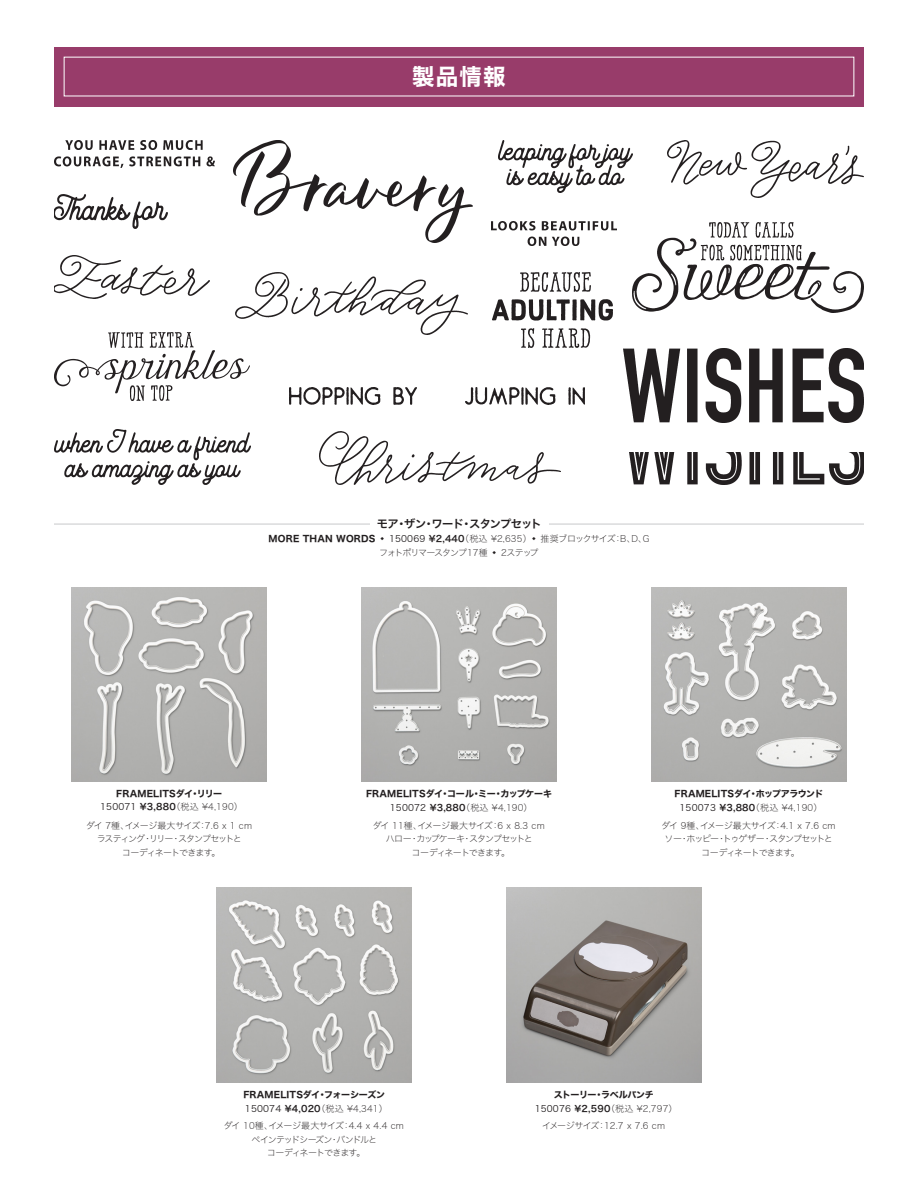
<style>
.page{position:relative;width:918px;height:1188px;background:#fff}
.page>*{position:absolute;margin:0;border:0;box-sizing:border-box;transform-origin:0 0}
.t1{font:22.5px "Hiragino Sans W7";color:#fff}
.t2{font:11.25px "Hiragino Sans W6";letter-spacing:-.06em;color:#231f20}
.t3{font:9px/13.5px "Hiragino Sans W1";letter-spacing:-.1em;color:#231f20;text-align:center}
.t4{font:9px/14.4px "Hiragino Sans W7";letter-spacing:-.005em;color:#231f20;text-align:center}
.t5{font:9px "Hiragino Sans W1";letter-spacing:-.03em;color:#231f20}
.t6{font:9px "Hiragino Sans W1";letter-spacing:-.04em;color:#231f20}
.t7{font:9px/13.5px "Hiragino Sans W7";letter-spacing:.02em;color:#231f20;text-align:center}
.t8{font:9px/14.4px "Hiragino Sans W7";letter-spacing:-.035em;color:#231f20;text-align:center}
.t9{font:9px "Hiragino Sans W1";letter-spacing:-.07em;color:#231f20}
.s1{font-family:"Hiragino Sans W7"}
.s2{font-family:"Hiragino Sans W3"}
.s3{font-family:"Hiragino Sans W6"}
.s4{font-family:"Hiragino Sans W1"}
</style>
<div class="page">
<hr style="left:54px;top:524px;width:810px;height:1px;background:#c7c8ca">
<div style="left:370px;top:519px;width:178px;height:9px;background:#fff"></div>
<img style="left:624px;top:349px;width:240px;height:73px">
<img style="left:466px;top:387px;width:119px;height:18px">
<img style="left:54px;top:429px;width:196px;height:55px">
<img style="left:54px;top:332px;width:196px;height:68px">
<img style="left:54px;top:255px;width:155px;height:44px">
<img style="left:54px;top:195px;width:113px;height:33px">
<img style="left:54px;top:141px;width:161px;height:26px">
<img style="left:234px;top:141px;width:239px;height:102px">
<img style="left:493px;top:273px;width:119px;height:75px">
<img style="left:630px;top:452px;width:234px;height:32px">
<img style="left:499px;top:141px;width:133px;height:52px">
<img style="left:668px;top:141px;width:196px;height:57px">
<img style="left:632px;top:222px;width:232px;height:90px">
<img style="left:236px;top:273px;width:232px;height:62px">
<img style="left:320px;top:431px;width:241px;height:53px">
<img style="left:492px;top:221px;width:125px;height:25px">
<img style="left:289px;top:387px;width:128px;height:18px">
<div style="left:54px;top:47px;width:810px;height:60px;background:#983c6a"></div>
<img style="left:507px;top:888px;width:194px;height:195px">
<img style="left:72px;top:587px;width:195px;height:195px">
<img style="left:651px;top:587px;width:195px;height:195px">
<img style="left:362px;top:587px;width:194px;height:195px">
<img style="left:217px;top:888px;width:195px;height:195px">
<p class="t1" style="left:412px;top:59px;width:95px">製品情報</p>
<p class="t2" style="left:377px;top:514px;width:167px">モア・ザン・ワード・スタンプセット</p>
<p class="t3" style="left:269px;top:532px;width:382px"><span class="s1">MORE THAN WORDS</span> ❖ <span class="s2">150069</span> <span class="s3">¥2,440</span>（税込 ¥2,635）❖ 推奨ブロックサイズ：B、D、Gフォトポリマースタンプ17種 ❖ 2ステップ</p>
<p class="t7" style="left:100px;top:787px;width:144px">FRAMELITSダイ・リリー<br><span class="s2">150071</span> <span class="s3">¥3,880</span><span class="s4">（税込 ¥4,190）</span></p>
<p class="t6" style="left:86px;top:817px;width:168px">ダイ 7種、イメージ最大サイズ：7.6 x 1 cm</p>
<p class="t3" style="left:97px;top:831px;width:146px">ラスティング・リリー・スタンプセットとコーディネートできます。</p>
<p class="t4" style="left:366px;top:787px;width:188px">FRAMELITSダイ・コール・ミー・カップケーキ<br><span class="s2">150072</span> <span class="s3">¥3,880</span><span class="s4">（税込 ¥4,190）</span></p>
<p class="t4" style="left:675px;top:787px;width:150px">FRAMELITSダイ・ホップアラウンド<br><span class="s2">150073</span> <span class="s3">¥3,880</span><span class="s4">（税込 ¥4,190）</span></p>
<p class="t5" style="left:373px;top:817px;width:173px">ダイ 11種、イメージ最大サイズ：6 x 8.3 cm</p>
<p class="t3" style="left:386px;top:831px;width:149px">ハロー・カップケーキ・スタンプセットとコーディネートできます。</p>
<p class="t6" style="left:661px;top:817px;width:176px">ダイ 9種、イメージ最大サイズ：4.1 x 7.6 cm</p>
<p class="t3" style="left:665px;top:831px;width:170px">ソー・ホッピー・トゥゲザー・スタンプセットとコーディネートできます。</p>
<p class="t4" style="left:243px;top:1087px;width:146px;text-align:left">FRAMELITSダイ・フォーシーズン<br><span class="s2">150074</span> <span class="s3">¥4,020</span><span class="s4">（税込 ¥4,341）</span></p>
<p class="t5" style="left:224px;top:1118px;width:182px">ダイ 10種、イメージ最大サイズ：4.4 x 4.4 cm</p>
<p class="t3" style="left:251px;top:1132px;width:127px">ペインテッドシーズン・バンドルとコーディネートできます。</p>
<p class="t8" style="left:535px;top:1087px;width:144px">ストーリー・ラベルパンチ<br><span class="s2">150076</span> <span class="s3">¥2,590</span><span class="s4">（税込 ¥2,797）</span></p>
<p class="t9" style="left:542px;top:1118px;width:124px">イメージサイズ：12.7 x 7.6 cm</p>
</div>
